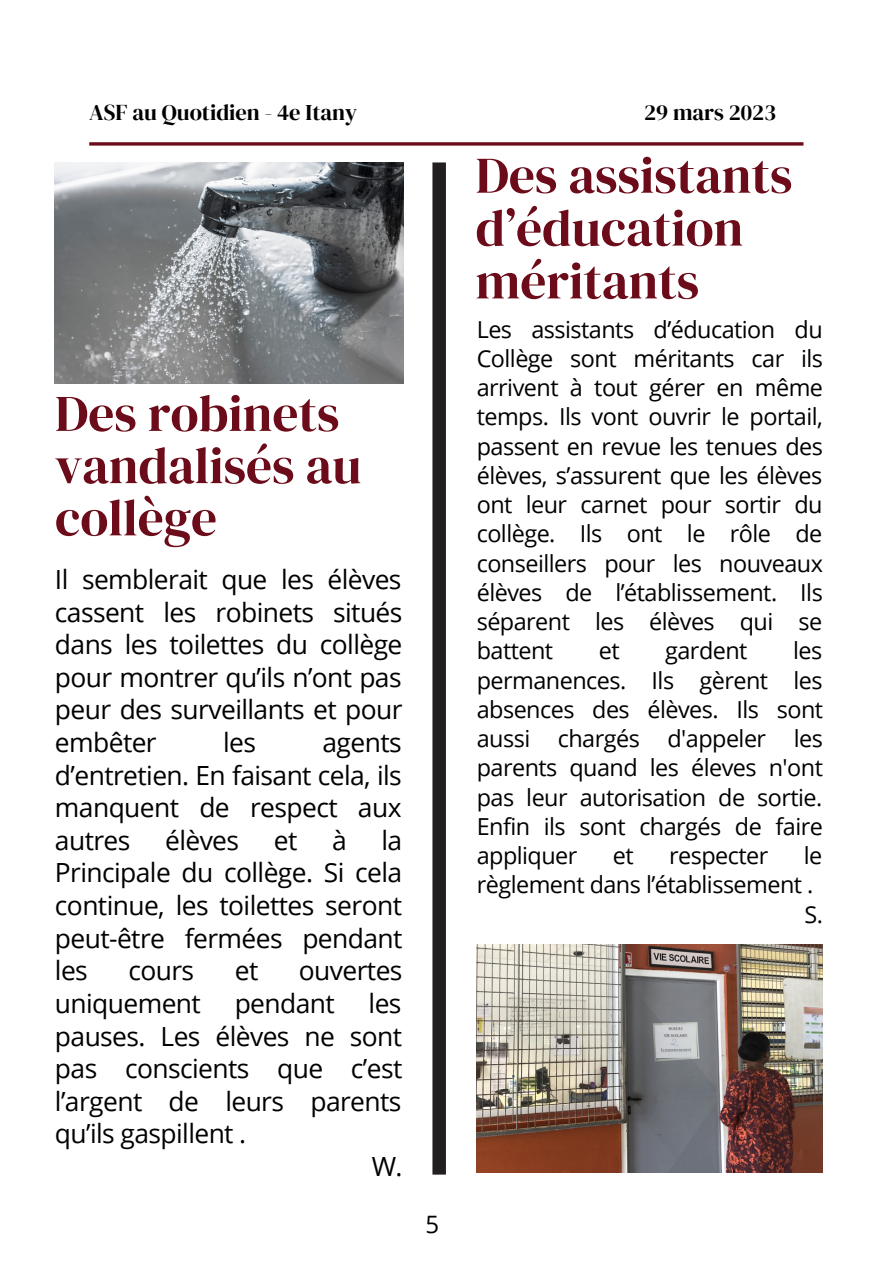
<style>
.page{position:relative;width:893px;height:1264px;background:#fff}
.page>*{position:absolute;margin:0;border:0;box-sizing:border-box;transform-origin:0 0}
.t1{font:51.3px/52.2px "DM Serif Display";color:#6c0b19}
.t2{font:26.4px/32.5px "Open Sans";letter-spacing:-.02em;color:#000;text-align:justify}
.t3{font:24px "Open Sans";color:#000}
.t4{font:23.4px/29.2px "Open Sans";letter-spacing:-.02em;color:#000;text-align:justify}
.t5{font:22.5px "DM Serif Display";color:#000}
</style>
<div class="page">
<svg style="left:89px;top:142px;width:714px;height:4px;background:#82303c"></svg>
<div style="left:432px;top:162px;width:14px;height:1012px;background:#231f20"></div>
<img style="left:55px;top:163px;width:348px;height:220px">
<img style="left:476px;top:944px;width:346px;height:228px">
<p class="t5" style="left:89px;top:97px;width:269px">ASF au Quotidien - 4e Itany</p>
<p class="t5" style="left:644px;top:97px;width:133px">29 mars 2023</p>
<h1 class="t1" style="left:475px;top:148px;width:318px;line-height:52.8px">Des assistants d’éducation méritants</h1>
<p class="t4" style="left:476px;top:314px;width:348px">Les assistants d’éducation du Collège sont méritants car ils arrivent à tout gérer en même temps. Ils vont ouvrir le portail, passent en revue les tenues des élèves, s’assurent que les élèves ont leur carnet pour sortir du collège. Ils ont le rôle de conseillers pour les nouveaux élèves de l’établissement. Ils séparent les élèves qui se battent</p>
<h1 class="t1" style="left:55px;top:387px;width:308px">Des robinets vandalisés au collège</h1>
<p class="t2" style="left:55px;top:562px;width:349px">Il semblerait que les élèves cassent les robinets situés dans les toilettes du collège pour montrer qu’ils n’ont pas peur des surveillants et pour embêter</p>
<p class="t4" style="left:476px;top:635px;width:348px;text-indent:316px">les permanences. Ils gèrent les absences des élèves. Ils sont aussi chargés d'appeler les parents quand les éleves n'ont pas leur autorisation de sortie.<br>Enfin ils sont chargés de faire appliquer</p>
<p class="t4" style="left:598px;top:635px;width:22px">et</p>
<p class="t4" style="left:665px;top:635px;width:84px">gardent</p>
<p class="t2" style="left:223px;top:725px;width:34px">les</p>
<p class="t2" style="left:55px;top:725px;width:348px;text-indent:267px">agents d’entretien. En faisant cela, ils manquent de respect aux autres</p>
<p class="t2" style="left:165px;top:823px;width:75px">élèves</p>
<p class="t2" style="left:274px;top:823px;width:25px">et</p>
<p class="t2" style="left:332px;top:823px;width:16px">à</p>
<p class="t2" style="left:55px;top:823px;width:349px;text-indent:326px">la Principale du collège. Si cela continue, les toilettes seront peut-être fermées pendant les</p>
<p class="t4" style="left:613px;top:840px;width:22px">et</p>
<p class="t4" style="left:669px;top:840px;width:101px">respecter</p>
<p class="t4" style="left:803px;top:840px;width:20px">le</p>
<p class="t4" style="left:476px;top:869px;width:338px">règlement dans l’établissement .</p>
<p class="t4" style="left:804px;top:898px;width:20px">S.</p>
<p class="t2" style="left:128px;top:953px;width:67px">cours</p>
<p class="t2" style="left:235px;top:953px;width:25px">et</p>
<p class="t2" style="left:299px;top:953px;width:105px">ouvertes</p>
<p class="t2" style="left:55px;top:986px;width:147px">uniquement</p>
<p class="t2" style="left:235px;top:986px;width:102px">pendant</p>
<p class="t2" style="left:368px;top:986px;width:34px">les</p>
<p class="t2" style="left:55px;top:1019px;width:348px">pauses. Les élèves ne sont</p>
<p class="t2" style="left:55px;top:1051px;width:349px">pas conscients que c’est</p>
<p class="t2" style="left:55px;top:1084px;width:348px">l’argent de leurs parents</p>
<p class="t2" style="left:55px;top:1116px;width:193px">qu’ils gaspillent .</p>
<p class="t2" style="left:371px;top:1149px;width:32px">W.</p>
<p class="t3" style="left:425px;top:1206px;width:15px">5</p>
</div>
